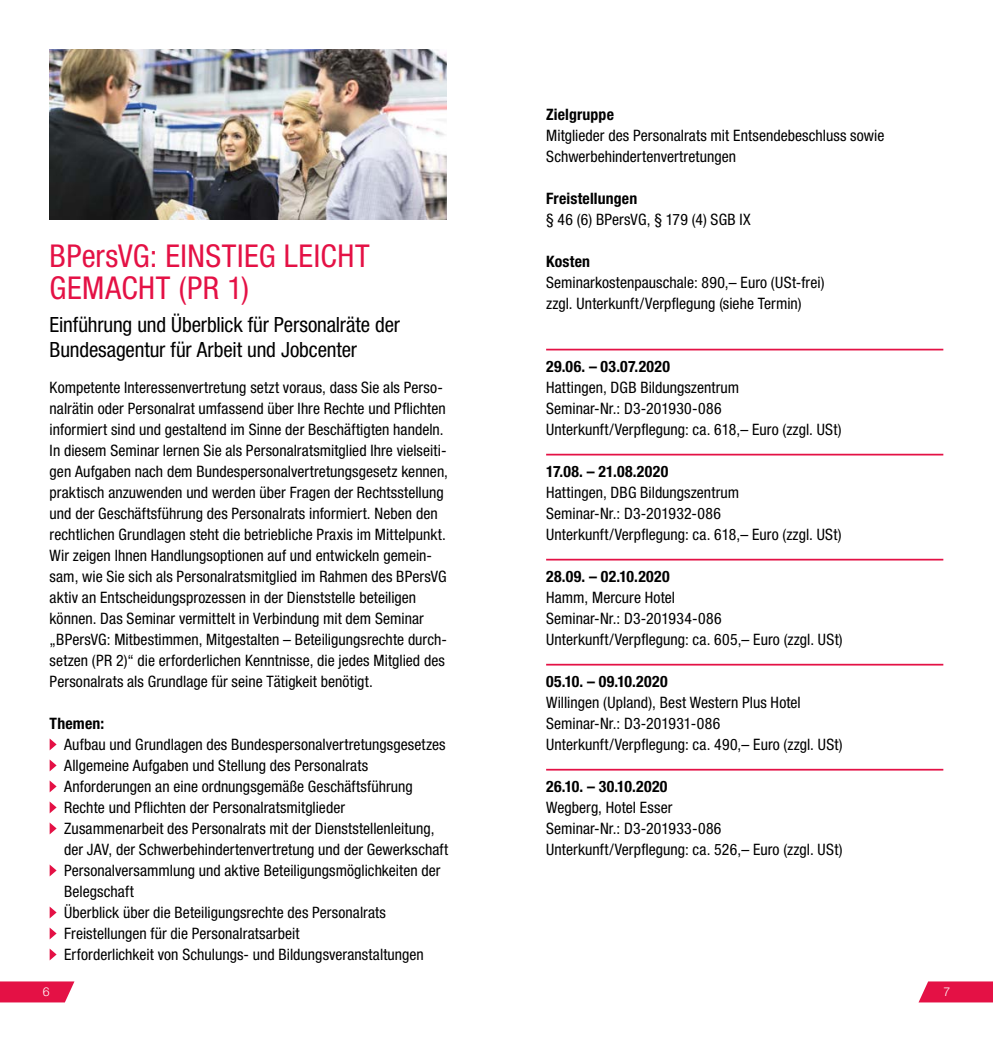
<style>
.page{position:relative;width:993px;height:1042px;background:#fff}
.page>*{position:absolute;margin:0;border:0;box-sizing:border-box;transform-origin:0 0}
.t1{font:condensed 31.5px/31.5px "Helvetica Neue LT Std";letter-spacing:.015em;color:#e41145}
.t2{font:condensed 21px/24.5px "Helvetica Neue LT Std";letter-spacing:-.005em;color:#000}
.t3{font:condensed 15.75px/21px "Helvetica Neue LT Std";letter-spacing:.005em;color:#000}
.t4{font:700 condensed 15.75px "Helvetica Neue LT Std";letter-spacing:.015em;color:#000}
.t5{font:300 12.25px "Helvetica Neue LT Std";color:#fff}
</style>
<div class="page">
<hr style="left:546px;top:349px;width:397px;height:1px;background:#e41145">
<hr style="left:546px;top:454px;width:397px;height:1px;background:#e41145">
<hr style="left:546px;top:559px;width:397px;height:1px;background:#e41145">
<hr style="left:546px;top:664px;width:397px;height:1px;background:#e41145">
<hr style="left:546px;top:769px;width:397px;height:1px;background:#e41145">
<svg style="left:50px;top:739px;width:7px;height:11px"></svg>
<svg style="left:50px;top:760px;width:7px;height:11px"></svg>
<svg style="left:50px;top:781px;width:7px;height:11px"></svg>
<svg style="left:50px;top:802px;width:7px;height:11px"></svg>
<svg style="left:50px;top:823px;width:7px;height:11px"></svg>
<svg style="left:50px;top:865px;width:7px;height:11px"></svg>
<svg style="left:50px;top:907px;width:7px;height:11px"></svg>
<svg style="left:50px;top:928px;width:7px;height:11px"></svg>
<svg style="left:50px;top:949px;width:7px;height:11px"></svg>
<img style="left:50px;top:50px;width:396px;height:169px">
<svg style="left:918px;top:981px;width:74px;height:21px;background:#e62756"></svg>
<svg style="left:0;top:981px;width:74px;height:21px;background:#e62353"></svg>
<h1 class="t1" style="left:50px;top:240px;width:321px">BPersVG: EINSTIEG LEICHT<br>GEMACHT (PR 1)</h1>
<h2 class="t2" style="left:50px;top:312px;width:352px">Einführung und Überblick für Personalräte der<br>Bundesagentur für Arbeit und Jobcenter</h2>
<p class="t3" style="left:50px;top:377px;width:400px">Kompetente Interessenvertretung setzt voraus, dass Sie als Perso&shy;nalrätin oder Personalrat umfassend über Ihre Rechte und Pflichten informiert sind und gestaltend im Sinne der Beschäftigten handeln.<br>In diesem Seminar lernen Sie als Personalratsmitglied Ihre vielseiti&shy;gen Aufgaben nach dem Bundespersonalvertretungsgesetz kennen, praktisch anzuwenden und werden über Fragen der Rechtsstellung und der Geschäftsführung des Personalrats informiert. Neben den rechtlichen Grundlagen steht die betriebliche Praxis im Mittelpunkt.<br>Wir zeigen Ihnen Handlungsoptionen auf und entwickeln gemein&shy;sam, wie Sie sich als Personalratsmitglied im Rahmen des BPersVG aktiv an Entscheidungsprozessen in der Dienststelle beteiligen können. Das Seminar vermittelt in Verbindung mit dem Seminar „BPersVG: Mitbestimmen, Mitgestalten – Beteiligungsrechte durch&shy;setzen (PR 2)“ die erforderlichen Kenntnisse, die jedes Mitglied des Personalrats als Grundlage für seine Tätigkeit benötigt.</p>
<p class="t4" style="left:50px;top:714px;width:56px">Themen:</p>
<p class="t3" style="left:64px;top:734px;width:385px">Aufbau und Grundlagen des Bundespersonalvertretungsgesetzes Allgemeine Aufgaben und Stellung des Personalrats Anforderungen an eine ordnungsgemäße Geschäftsführung Rechte und Pflichten der Personalratsmitglieder Zusammenarbeit des Personalrats mit der Dienststellenleitung, der JAV, der Schwerbehindertenvertretung und der Gewerkschaft Personalversammlung und aktive Beteiligungsmöglichkeiten der Belegschaft<br>Überblick über die Beteiligungsrechte des Personalrats Freistellungen für die Personalratsarbeit<br>Erforderlichkeit von Schulungs- und Bildungsveranstaltungen</p>
<p class="t4" style="left:546px;top:105px;width:69px">Zielgruppe</p>
<p class="t3" style="left:546px;top:125px;width:339px">Mitglieder des Personalrats mit Entsendebeschluss sowie<br>Schwerbehindertenvertretungen</p>
<p class="t4" style="left:546px;top:189px;width:93px">Freistellungen</p>
<p class="t3" style="left:546px;top:209px;width:206px">§ 46 (6) BPersVG, § 179 (4) SGB IX</p>
<p class="t4" style="left:546px;top:252px;width:45px">Kosten</p>
<p class="t3" style="left:546px;top:272px;width:280px">Seminarkostenpauschale: 890,– Euro (USt-frei) zzgl. Unterkunft/Verpflegung (siehe Termin)</p>
<p class="t4" style="left:546px;top:357px;width:125px">29.06. – 03.07.2020</p>
<p class="t3" style="left:546px;top:377px;width:297px">Hattingen, DGB Bildungszentrum<br>Seminar-Nr.: D3-201930-086<br>Unterkunft/Verpflegung: ca. 618,– Euro (zzgl. USt)</p>
<p class="t4" style="left:546px;top:462px;width:124px">17.08. – 21.08.2020</p>
<p class="t3" style="left:546px;top:482px;width:297px">Hattingen, DBG Bildungszentrum<br>Seminar-Nr.: D3-201932-086<br>Unterkunft/Verpflegung: ca. 618,– Euro (zzgl. USt)</p>
<p class="t4" style="left:546px;top:567px;width:125px">28.09. – 02.10.2020</p>
<p class="t3" style="left:546px;top:587px;width:298px">Hamm, Mercure Hotel<br>Seminar-Nr.: D3-201934-086<br>Unterkunft/Verpflegung: ca. 605,– Euro (zzgl. USt)</p>
<p class="t4" style="left:546px;top:672px;width:123px">05.10. – 09.10.2020</p>
<p class="t3" style="left:546px;top:692px;width:298px">Willingen (Upland), Best Western Plus Hotel<br>Seminar-Nr.: D3-201931-086<br>Unterkunft/Verpflegung: ca. 490,– Euro (zzgl. USt)</p>
<p class="t4" style="left:546px;top:777px;width:123px">26.10. – 30.10.2020</p>
<p class="t3" style="left:546px;top:797px;width:298px">Wegberg, Hotel Esser<br>Seminar-Nr.: D3-201933-086<br>Unterkunft/Verpflegung: ca. 526,– Euro (zzgl. USt)</p>
<p class="t5" style="left:43px;top:984px;width:8px">6</p>
<p class="t5" style="left:943px;top:984px;width:8px">7</p>
</div>
